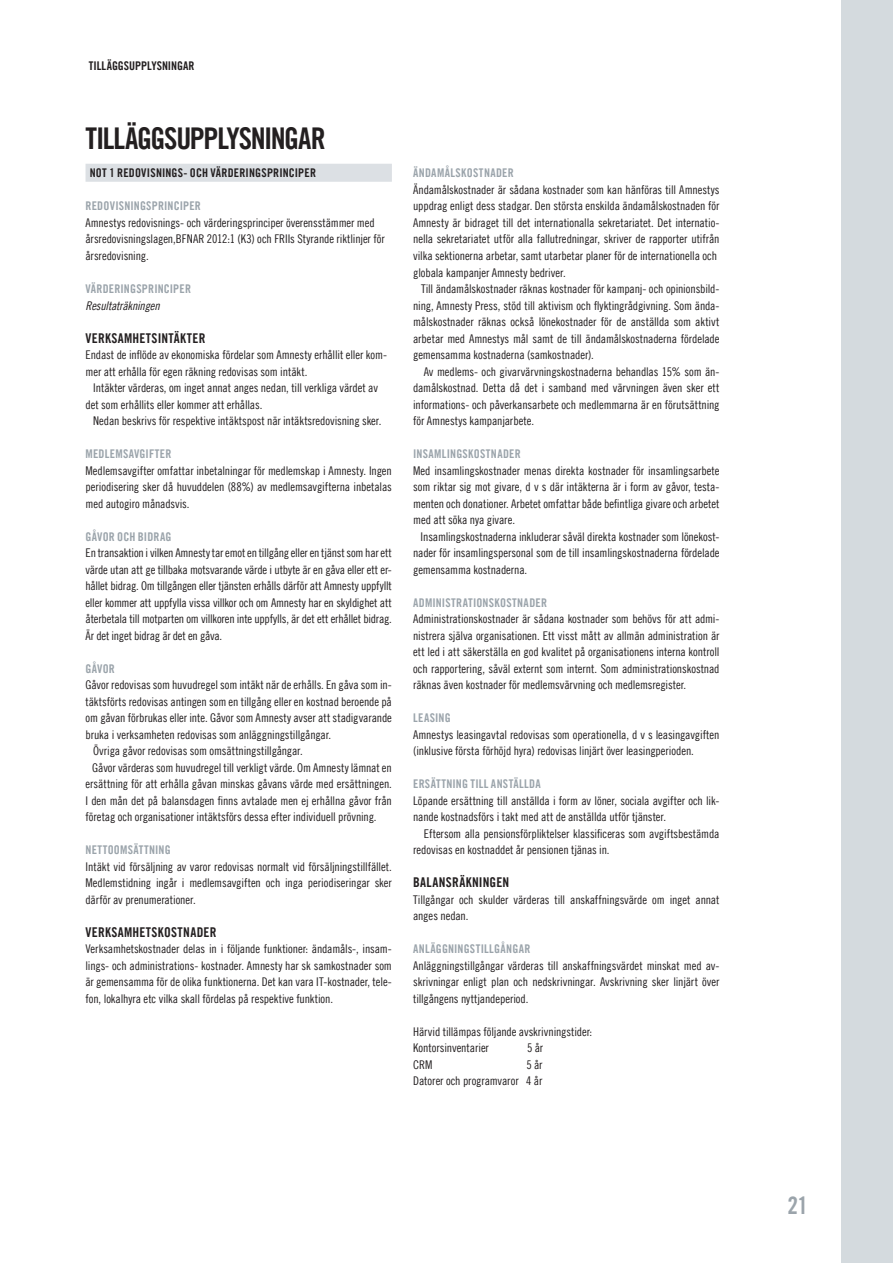
<style>
.page{position:relative;width:893px;height:1263px;background:#fff}
.page>*{position:absolute;margin:0;border:0;box-sizing:border-box;transform-origin:0 0}
.t1{font:30px "Amnesty Trade Gothic Bd Cn 20";letter-spacing:-.04em;color:#231f20}
.t2{font:24px "Amnesty Trade Gothic Bd Cn 20";color:#9ba4ab}
.t3{font:13.5px "Amnesty Trade Gothic Bd Cn 20";letter-spacing:.025em;color:#231f20}
.t4{font:12px/16.5px "Amnesty Trade Gothic Cn 18";letter-spacing:-.005em;color:#231f20;text-align:justify}
.t5{font:12px "Amnesty Trade Gothic Bd Cn 20";letter-spacing:.02em;color:#9ba4ab}
.t6{font:12px "Amnesty Trade Gothic Bd Cn 20";letter-spacing:.01em;color:#231f20}
.t7{font:12px "Amnesty Trade Gothic Cn 18 Obl";letter-spacing:-.015em;color:#231f20}
</style>
<div class="page">
<div style="left:842px;top:0;width:51px;height:1263px;background:#d4dade"></div>
<div style="left:86px;top:164px;width:306px;height:18px;background:#dce0e4"></div>
<p class="t6" style="left:89px;top:58px;width:107px">TILLÄGGSUPPLYSNINGAR</p>
<h1 class="t1" style="left:86px;top:120px;width:242px">TILLÄGGSUPPLYSNINGAR</h1>
<p class="t6" style="left:90px;top:166px;width:228px">NOT 1 REDOVISNINGS- OCH VÄRDERINGSPRINCIPER</p>
<p class="t5" style="left:86px;top:199px;width:117px">REDOVISNINGSPRINCIPER</p>
<p class="t4" style="left:86px;top:214px;width:301px;text-align:left">Amnestys redovisnings- och värderingsprinciper överensstämmer med årsredovisningslagen,BFNAR 2012:1 (K3) och FRIIs Styrande riktlinjer för årsredovisning.</p>
<p class="t5" style="left:86px;top:281px;width:107px">VÄRDERINGSPRINCIPER</p>
<p class="t7" style="left:86px;top:298px;width:76px">Resultaträkningen</p>
<p class="t3" style="left:86px;top:329px;width:121px">VERKSAMHETSINTÄKTER</p>
<p class="t4" style="left:86px;top:346px;width:303px">Endast de inflöde av ekonomiska fördelar som Amnesty erhållit eller kom&shy;mer att erhålla för egen räkning redovisas som intäkt.</p>
<p class="t4" style="left:86px;top:379px;width:294px;text-indent:8px">Intäkter värderas, om inget annat anges nedan, till verkliga värdet av det som erhållits eller kommer att erhållas.</p>
<p class="t4" style="left:93px;top:412px;width:290px">Nedan beskrivs för respektive intäktspost när intäktsredovisning sker.</p>
<p class="t5" style="left:86px;top:446px;width:87px">MEDLEMSAVGIFTER</p>
<p class="t4" style="left:86px;top:462px;width:308px">Medlemsavgifter omfattar inbetalningar för medlemskap i Amnesty. Ingen periodisering sker då huvuddelen (88%) av medlemsavgifterna inbetalas med autogiro månadsvis.</p>
<p class="t5" style="left:86px;top:529px;width:88px">GÅVOR OCH BIDRAG</p>
<p class="t4" style="left:86px;top:544px;width:308px">En transaktion i vilken Amnesty tar emot en tillgång eller en tjänst som har ett värde utan att ge tillbaka motsvarande värde i utbyte är en gåva eller ett er&shy;hållet bidrag. Om tillgången eller tjänsten erhålls därför att Amnesty uppfyllt eller kommer att uppfylla vissa villkor och om Amnesty har en skyldighet att återbetala till motparten om villkoren inte uppfylls, är det ett erhållet bidrag.<br>Är det inget bidrag är det en gåva.</p>
<p class="t5" style="left:86px;top:661px;width:31px">GÅVOR</p>
<p class="t4" style="left:86px;top:676px;width:308px">Gåvor redovisas som huvudregel som intäkt när de erhålls. En gåva som in-</p>
<p class="t4" style="left:86px;top:693px;width:308px">täktsförts redovisas antingen som en tillgång eller en kostnad beroende på</p>
<p class="t4" style="left:86px;top:709px;width:308px">om gåvan förbrukas eller inte. Gåvor som Amnesty avser att stadigvarande</p>
<p class="t4" style="left:86px;top:726px;width:247px">bruka i verksamheten redovisas som anläggningstillgångar.</p>
<p class="t4" style="left:93px;top:742px;width:211px">Övriga gåvor redovisas som omsättningstillgångar.</p>
<p class="t4" style="left:92px;top:759px;width:301px">Gåvor värderas som huvudregel till verkligt värde. Om Amnesty lämnat en</p>
<p class="t4" style="left:86px;top:775px;width:308px">ersättning för att erhålla gåvan minskas gåvans värde med ersättningen.</p>
<p class="t4" style="left:86px;top:792px;width:308px">I den mån det på balansdagen finns avtalade men ej erhållna gåvor från</p>
<p class="t4" style="left:86px;top:808px;width:293px">företag och organisationer intäktsförs dessa efter individuell prövning.</p>
<p class="t5" style="left:86px;top:842px;width:87px">NETTOOMSÄTTNING</p>
<p class="t4" style="left:86px;top:858px;width:308px">Intäkt vid försäljning av varor redovisas normalt vid försäljningstillfället.<br>Medlemstidning ingår i medlemsavgiften och inga periodiseringar sker därför av prenumerationer.</p>
<p class="t3" style="left:86px;top:923px;width:132px">VERKSAMHETSKOSTNADER</p>
<p class="t4" style="left:86px;top:940px;width:308px">Verksamhetskostnader delas in i följande funktioner: ändamåls-, insam&shy;lings- och administrations- kostnader. Amnesty har sk samkostnader som är gemensamma för de olika funktionerna. Det kan vara IT-kostnader, tele&shy;fon, lokalhyra etc vilka skall fördelas på respektive funktion.</p>
<p class="t5" style="left:413px;top:166px;width:102px">ÄNDAMÅLSKOSTNADER</p>
<p class="t4" style="left:413px;top:181px;width:308px;text-align:left">Ändamålskostnader är sådana kostnader som kan hänföras till Amnestys uppdrag enligt dess stadgar. Den största enskilda ändamålskostnaden för Amnesty är bidraget till det internationalla sekretariatet. Det internatio&shy;nella sekretariatet utför alla fallutredningar, skriver de rapporter utifrån vilka sektionerna arbetar, samt utarbetar planer för de internationella och globala kampanjer Amnesty bedriver.</p>
<p class="t4" style="left:413px;top:280px;width:308px;text-indent:8px">Till ändamålskostnader räknas kostnader för kampanj- och opinionsbild&shy;ning, Amnesty Press, stöd till aktivism och flyktingrådgivning. Som ända&shy;målskostnader räknas också lönekostnader för de anställda som aktivt arbetar med Amnestys mål samt de till ändamålskostnaderna fördelade gemensamma kostnaderna (samkostnader).</p>
<p class="t4" style="left:413px;top:363px;width:308px;text-indent:11px">Av medlems- och givarvärvningskostnaderna behandlas 15% som än&shy;damålskostnad. Detta då det i samband med värvningen även sker ett informations- och påverkansarbete och medlemmarna är en förutsättning för Amnestys kampanjarbete.</p>
<p class="t5" style="left:413px;top:446px;width:109px">INSAMLINGSKOSTNADER</p>
<p class="t4" style="left:413px;top:462px;width:308px">Med insamlingskostnader menas direkta kostnader för insamlingsarbete som riktar sig mot givare, d v s där intäkterna är i form av gåvor, testa&shy;menten och donationer. Arbetet omfattar både befintliga givare och arbetet med att söka nya givare.</p>
<p class="t4" style="left:413px;top:528px;width:308px;text-indent:7px">Insamlingskostnaderna inkluderar såväl direkta kostnader som lönekost&shy;nader för insamlingspersonal som de till insamlingskostnaderna fördelade gemensamma kostnaderna.</p>
<p class="t5" style="left:413px;top:595px;width:135px">ADMINISTRATIONSKOSTNADER</p>
<p class="t4" style="left:413px;top:610px;width:308px">Administrationskostnader är sådana kostnader som behövs för att admi&shy;nistrera själva organisationen. Ett visst mått av allmän administration är ett led i att säkerställa en god kvalitet på organisationens interna kontroll och rapportering, såväl externt som internt. Som administrationskostnad räknas även kostnader för medlemsvärvning och medlemsregister.</p>
<p class="t5" style="left:413px;top:710px;width:39px">LEASING</p>
<p class="t4" style="left:413px;top:726px;width:308px">Amnestys leasingavtal redovisas som operationella, d v s leasingavgiften (inklusive första förhöjd hyra) redovisas linjärt över leasingperioden.</p>
<p class="t5" style="left:413px;top:776px;width:129px">ERSÄTTNING TILL ANSTÄLLDA</p>
<p class="t4" style="left:413px;top:792px;width:308px">Löpande ersättning till anställda i form av löner, sociala avgifter och lik&shy;nande kostnadsförs i takt med att de anställda utför tjänster.</p>
<p class="t4" style="left:413px;top:825px;width:308px;text-indent:11px">Eftersom alla pensionsförpliktelser klassificeras som avgiftsbestämda redovisas en kostnaddet år pensionen tjänas in.</p>
<p class="t3" style="left:413px;top:874px;width:98px">BALANSRÄKNINGEN</p>
<p class="t4" style="left:413px;top:891px;width:308px">Tillgångar och skulder värderas till anskaffningsvärde om inget annat anges nedan.</p>
<p class="t5" style="left:413px;top:941px;width:119px">ANLÄGGNINGSTILLGÅNGAR</p>
<p class="t4" style="left:413px;top:957px;width:308px">Anläggningstillgångar värderas till anskaffningsvärdet minskat med av&shy;skrivningar enligt plan och nedskrivningar. Avskrivning sker linjärt över tillgångens nyttjandeperiod.</p>
<p class="t4" style="left:413px;top:1023px;width:180px">Härvid tillämpas följande avskrivningstider:<br>Kontorsinventarier</p>
<p class="t4" style="left:527px;top:1039px;width:18px">5 år</p>
<p class="t4" style="left:413px;top:1056px;width:131px;text-align:right">5 år<br>Datorer och programvaror 4 år</p>
<p class="t4" style="left:413px;top:1056px;width:21px">CRM</p>
<h2 class="t2" style="left:788px;top:1191px;width:22px">21</h2>
</div>
